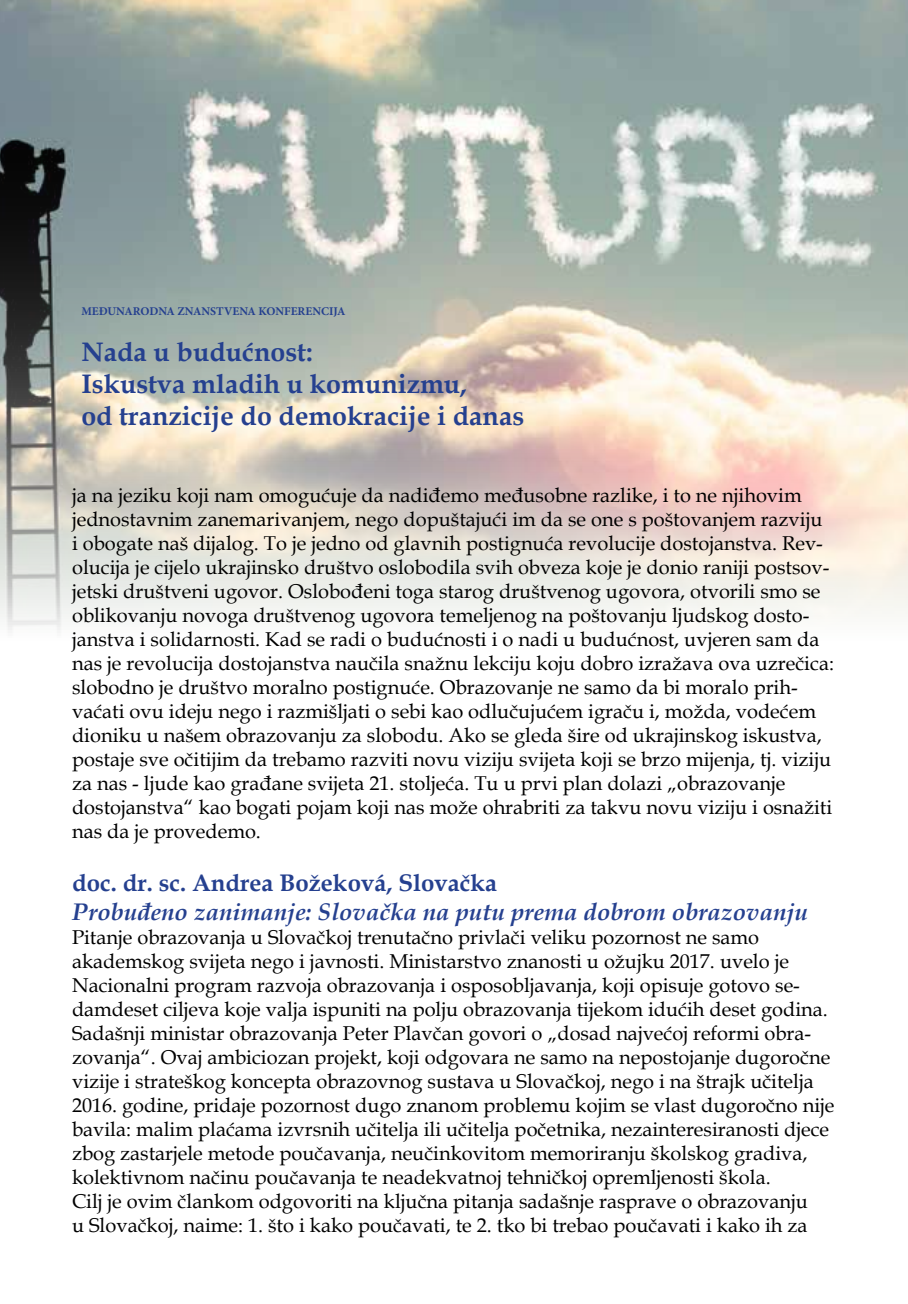
<style>
.page{position:relative;width:908px;height:1304px;background:#fff}
.page>*{position:absolute;margin:0;border:0;box-sizing:border-box;transform-origin:0 0}
.t1{font:700 26.8px/32.2px "Book Antiqua";color:#25408f}
.t2{font:italic 700 24px "Book Antiqua";color:#25408f}
.t3{font:700 24px "Book Antiqua";color:#25408f}
.t4{font:20px/24px "Book Antiqua";color:#000}
.t5{font:700 11.8px "Minion Pro";color:#25408f}
</style>
<div class="page">
<img style="left:0;top:0;width:907px;height:630px">
<p class="t5" style="left:81px;top:303px;width:266px">MEĐUNARODNA ZNANSTVENA KONFERENCIJA</p>
<h1 class="t1" style="left:81px;top:336px;width:444px">Nada u budućnost:<br>Iskustva mladih u komunizmu,<br>od tranzicije do demokracije i danas</h1>
<p class="t4" style="left:72px;top:483px;width:763px">ja na jeziku koji nam omogućuje da nadiđemo međusobne razlike, i to ne njihovim jednostavnim zanemarivanjem, nego dopuštajući im da se one s poštovanjem razviju<br>i obogate naš dijalog. To je jedno od glavnih postignuća revolucije dostojanstva. Rev&shy;olucija je cijelo ukrajinsko društvo oslobodila svih obveza koje je donio raniji postsov&shy;jetski društveni ugovor. Oslobođeni toga starog društvenog ugovora, otvorili smo se oblikovanju novoga društvenog ugovora temeljenog na poštovanju ljudskog dosto&shy;janstva i solidarnosti. Kad se radi o budućnosti i o nadi u budućnost, uvjeren sam da nas je revolucija dostojanstva naučila snažnu lekciju koju dobro izražava ova uzrečica: slobodno je društvo moralno postignuće. Obrazovanje ne samo da bi moralo prih&shy;vaćati ovu ideju nego i razmišljati o sebi kao odlučujućem igraču i, možda, vodećem dioniku u našem obrazovanju za slobodu. Ako se gleda šire od ukrajinskog iskustva, postaje sve očitijim da trebamo razviti novu viziju svijeta koji se brzo mijenja, tj. viziju za nas - ljude kao građane svijeta 21. stoljeća. Tu u prvi plan dolazi „obrazovanje dostojanstva“ kao bogati pojam koji nas može ohrabriti za takvu novu viziju i osnažiti nas da je provedemo.</p>
<p class="t3" style="left:72px;top:866px;width:426px">doc. dr. sc. Andrea Božeková, Slovačka</p>
<p class="t2" style="left:72px;top:895px;width:736px">Probuđeno zanimanje: Slovačka na putu prema dobrom obrazovanju</p>
<p class="t4" style="left:72px;top:924px;width:763px">Pitanje obrazovanja u Slovačkoj trenutačno privlači veliku pozornost ne samo akademskog svijeta nego i javnosti. Ministarstvo znanosti u ožujku 2017. uvelo je Nacionalni program razvoja obrazovanja i osposobljavanja, koji opisuje gotovo se&shy;damdeset ciljeva koje valja ispuniti na polju obrazovanja tijekom idućih deset godina.<br>Sadašnji ministar obrazovanja Peter Plavčan govori o „dosad najvećoj reformi obra&shy;zovanja“. Ovaj ambiciozan projekt, koji odgovara ne samo na nepostojanje dugoročne vizije i strateškog koncepta obrazovnog sustava u Slovačkoj, nego i na štrajk učitelja 2016. godine, pridaje pozornost dugo znanom problemu kojim se vlast dugoročno nije bavila: malim plaćama izvrsnih učitelja ili učitelja početnika, nezainteresiranosti djece zbog zastarjele metode poučavanja, neučinkovitom memoriranju školskog gradiva, kolektivnom načinu poučavanja te neadekvatnoj tehničkoj opremljenosti škola.<br>Cilj je ovim člankom odgovoriti na ključna pitanja sadašnje rasprave o obrazovanju<br>u Slovačkoj, naime: 1. što i kako poučavati, te 2. tko bi trebao poučavati i kako ih za</p>
</div>
